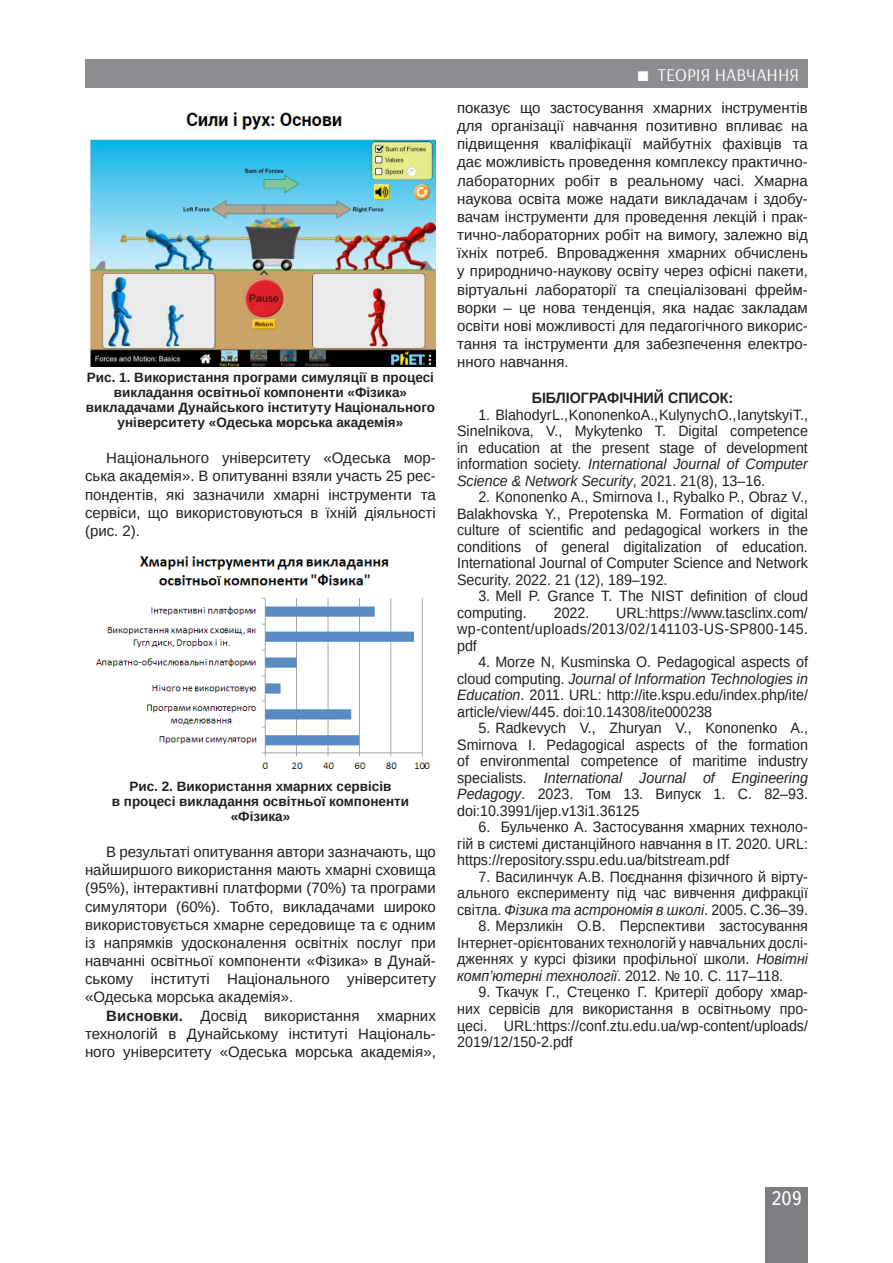
<style>
.page{position:relative;width:893px;height:1263px;background:#fff}
.page>*{position:absolute;margin:0;border:0;box-sizing:border-box;transform-origin:0 0}
.t1{font:19.5px "Ukrainian Text";color:#fff}
.t2{font:18px "Arsenal";color:#fff}
.t3{font:15px/16.5px "Arimo";color:#231f20;text-align:justify;scale:.95 1}
.t4{font:15px/18.1px "Arimo";color:#231f20;text-align:justify}
.t5{font:700 15px "Arimo";color:#231f20;scale:.95 1}
.t6{font:700 13.5px/15px "Arimo";color:#231f20;text-align:center}
.s1{font-weight:700}
.s2{font-style:italic}
</style>
<div class="page">
<div style="left:765px;top:1187px;width:43px;height:76px;background:#7c7e81"></div>
<div style="left:85px;top:60px;width:723px;height:28px;background:#8b8d90"></div>
<img style="left:85px;top:113px;width:350px;height:254px">
<img style="left:96px;top:556px;width:334px;height:213px">
<p class="t6" style="left:86px;top:370px;width:351px">Рис. 1. Використання програми симуляції в процесі викладання освітньої компоненти «Фізика» викладачами Дунайського інституту Національного університету «Одеська морська академія»</p>
<p class="t4" style="left:85px;top:449px;width:352px;text-indent:21px">Національного університету «Одеська мор&shy;ська академія». В опитуванні взяли участь 25 рес&shy;пондентів, які зазначили хмарні інструменти та сервіси, що використовуються в їхній діяльності (рис. 2).</p>
<p class="t6" style="left:112px;top:779px;width:299px">Рис. 2. Використання хмарних сервісів<br>в процесі викладання освітньої компоненти «Фізика»</p>
<p class="t4" style="left:85px;top:843px;width:352px;text-indent:21px">В результаті опитування автори зазначають, що найширшого використання мають хмарні сховища (95%), інтерактивні платформи (70%) та програми симулятори (60%). Тобто, викладачами широко використовується хмарне середовище та є одним із напрямків удосконалення освітніх послуг при навчанні освітньої компоненти «Фізика» в Дунай&shy;ському інституті Національного університету «Одеська морська академія».</p>
<p class="t4" style="left:85px;top:1006px;width:352px;text-indent:21px"><span class="s1">Висновки.</span> Досвід використання хмарних технологій в Дунайському інституті Національ&shy;ного університету «Одеська морська академія»,</p>
<p class="t2" style="left:658px;top:64px;width:143px">ТЕОРІЯ НАВЧАННЯ</p>
<p class="t4" style="left:457px;top:99px;width:352px">показує що застосування хмарних інструментів для організації навчання позитивно впливає на підвищення кваліфікації майбутніх фахівців та дає можливість проведення комплексу практично&shy;лабораторних робіт в реальному часі. Хмарна наукова освіта може надати викладачам і здобу&shy;вачам інструменти для проведення лекцій і прак&shy;тично-лабораторних робіт на вимогу, залежно від їхніх потреб. Впровадження хмарних обчислень у природничо-наукову освіту через офісні пакети, віртуальні лабораторії та спеціалізовані фрейм&shy;ворки – це нова тенденція, яка надає закладам освіти нові можливості для педагогічного викорис&shy;тання та інструменти для забезпечення електро&shy;нного навчання.</p>
<p class="t5" style="left:532px;top:388px;width:214px">БІБЛІОГРАФІЧНИЙ СПИСОК:</p>
<p class="t3" style="left:457px;top:407px;width:371px;text-indent:21px">1. Blahodyr L., Kononenko A., Kulynych O., Ianytskyi T., Sinelnikova, V., Mykytenko T. Digital competence in education at the present stage of development information society. <span class="s2">International Journal of Computer Science &amp; Network Security</span>, 2021. 21(8), 13–16.</p>
<p class="t3" style="left:457px;top:489px;width:371px;text-indent:21px">2. Kononenko A., Smirnova I., Rybalko P., Obraz V., Balakhovska Y., Prepotenska M. Formation of digital culture of scientific and pedagogical workers in the conditions of general digitalization of education.<br>International Journal of Computer Science and Network Security. 2022. 21 (12), 189–192.</p>
<p class="t3" style="left:457px;top:588px;width:371px;text-indent:21px">3. Mell P. Grance T. The NIST definition of cloud computing.</p>
<p class="t3" style="left:457px;top:605px;width:371px;text-indent:159px">URL:https://www.tasclinx.com/ wp-content/uploads/2013/02/141103-US-SP800-145. pdf</p>
<p class="t3" style="left:457px;top:654px;width:371px;text-indent:21px">4. Morze N, Kusminska O. Pedagogical aspects of cloud computing. <span class="s2">Journal of Information Technologies in Education</span>. 2011. URL: http://ite.kspu.edu/index.php/ite/ article/view/445. doi:10.14308/ite000238</p>
<p class="t3" style="left:457px;top:720px;width:371px;text-indent:21px">5. Radkevych V., Zhuryan V., Kononenko A., Smirnova I. Pedagogical aspects of the formation of environmental competence of maritime industry specialists. <span class="s2">International Journal of Engineering Pedagogy</span>. 2023. Том 13. Випуск 1. С. 82–93. doi:10.3991/ijep.v13i1.36125</p>
<p class="t3" style="left:457px;top:819px;width:371px;text-indent:21px">6. Бульченко А. Застосування хмарних техноло&shy;гій в системі дистанційного навчання в ІТ. 2020. URL: https://repository.sspu.edu.ua/bitstream.pdf</p>
<p class="t3" style="left:457px;top:869px;width:371px;text-indent:21px">7. Василинчук А.В. Поєднання фізичного й вірту&shy;ального експерименту під час вивчення дифракції світла. <span class="s2">Фізика та астрономія в школі</span>. 2005. С.36–39.</p>
<p class="t3" style="left:457px;top:918px;width:371px;text-indent:21px">8. Мерзликін О.В. Перспективи застосування Інтернет-орієнтованих технологій у навчальних дослі&shy;дженнях у курсі фізики профільної школи. <span class="s2">Новітні комп’ютерні технології</span>. 2012. № 10. С. 117–118.</p>
<p class="t3" style="left:457px;top:984px;width:371px;text-indent:21px">9. Ткачук Г., Стеценко Г. Критерії добору хмар&shy;них сервісів для використання в освітньому про&shy;цесі. URL:https://conf.ztu.edu.ua/wp-content/uploads/ 2019/12/150-2.pdf</p>
<p class="t3" style="left:554px;top:605px;width:39px">2022.</p>
<h1 class="t1" style="left:771px;top:1188px;width:32px">209</h1>
</div>
